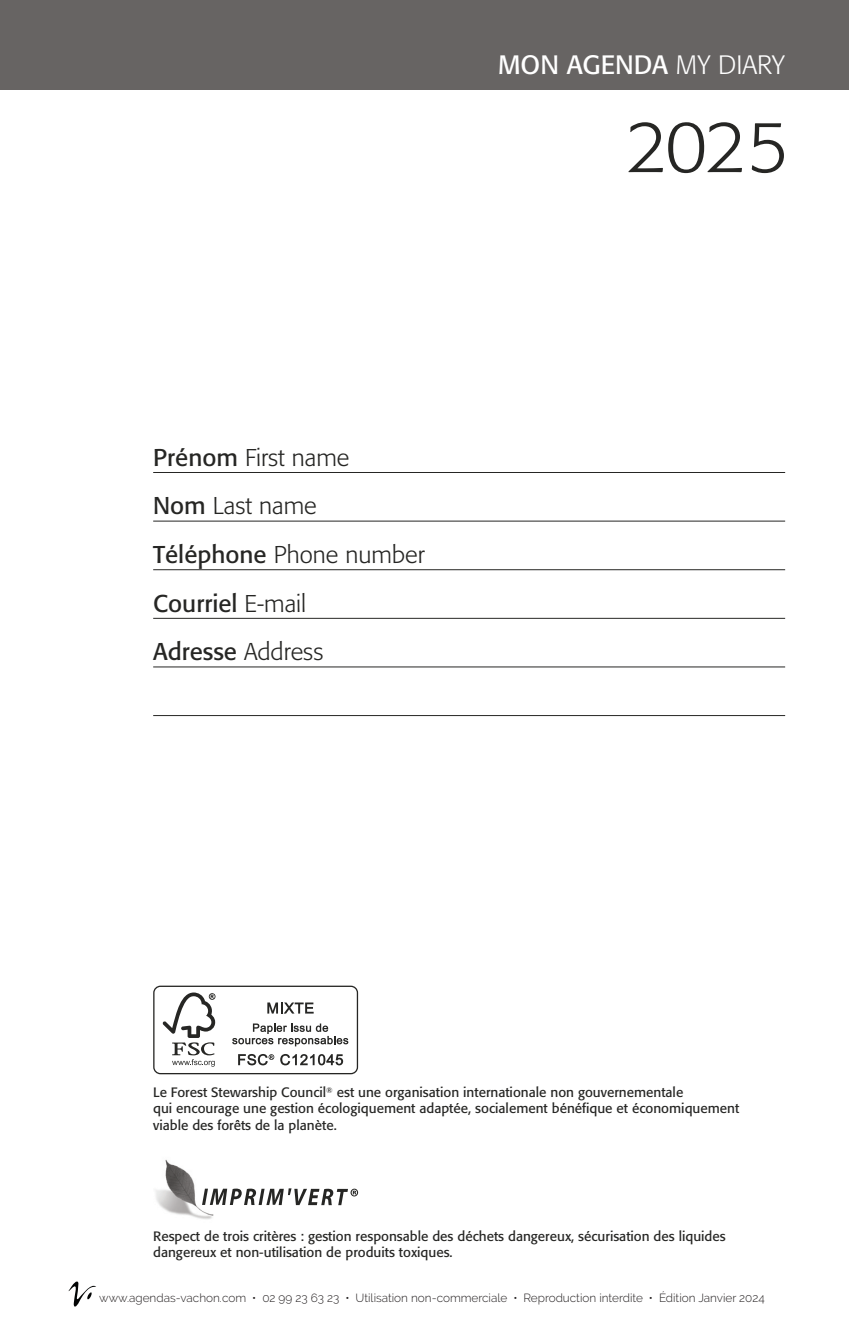
<style>
.page{position:relative;width:849px;height:1327px;background:#fff}
.page>*{position:absolute;margin:0;border:0;box-sizing:border-box;transform-origin:0 0}
.t1{font:300 72px "Formata";color:#262624}
.t2{font:26.32px "Formata";color:#fff}
.t3{font:300 24.07px/48.6px "Formata";color:#262624}
.t4{font:13.5px/16.2px "Formata";color:#262624}
.t5{font:300 11.7px "Raleway";color:#231f20}
.s1{font-weight:300}
.s2{font-weight:400}
</style>
<div class="page">
<svg style="left:68px;top:1281px;width:28px;height:26px"></svg>
<div style="left:0;top:0;width:848px;height:89px;background:#676463"></div>
<hr style="left:153px;top:472px;width:631px;height:1px;background:#262624">
<hr style="left:153px;top:521px;width:631px;height:1px;background:#262624">
<hr style="left:153px;top:569px;width:631px;height:1px;background:#262624">
<hr style="left:153px;top:618px;width:631px;height:1px;background:#262624">
<hr style="left:153px;top:666px;width:631px;height:1px;background:#262624">
<hr style="left:153px;top:715px;width:631px;height:1px;background:#262624">
<div style="left:153px;top:985px;width:205px;height:89px;border:1px solid #262624;border-radius:7px"></div>
<svg style="left:162px;top:992px;width:53px;height:74px"></svg>
<svg style="left:267px;top:1002px;width:46px;height:11px"></svg>
<svg style="left:232px;top:1023px;width:116px;height:23px"></svg>
<svg style="left:238px;top:1054px;width:36px;height:11px"></svg>
<svg style="left:280px;top:1054px;width:63px;height:11px"></svg>
<img style="left:155px;top:1159px;width:59px;height:61px">
<svg style="left:202px;top:1188px;width:156px;height:17px"></svg>
<h2 class="t2" style="left:498px;top:48px;width:288px">MON AGENDA <span class="s1">MY DIARY</span></h2>
<h3 class="t3" style="left:153px;top:433px;width:273px"><span class="s2">Prénom</span> First name<br><span class="s2">Nom</span> Last name<br><span class="s2">Téléphone</span> Phone number<br><span class="s2">Courriel</span> E-mail<br><span class="s2">Adresse</span> Address</h3>
<h1 class="t1" style="left:625px;top:105px;width:164px">2025</h1>
<p class="t4" style="left:153px;top:1084px;width:587px">Le Forest Stewarship Council<sup>®</sup> est une organisation internationale non gouvernementale<br>qui encourage une gestion écologiquement adaptée, socialement bénéfique et économiquement viable des forêts de la planète.</p>
<p class="t4" style="left:153px;top:1227px;width:574px">Respect de trois critères : gestion responsable des déchets dangereux, sécurisation des liquides dangereux et non-utilisation de produits toxiques.</p>
<p class="t5" style="left:99px;top:1290px;width:667px">www.agendas-vachon.com • 02 99 23 63 23 • Utilisation non-commerciale • Reproduction interdite • Édition Janvier 2024</p>
</div>
